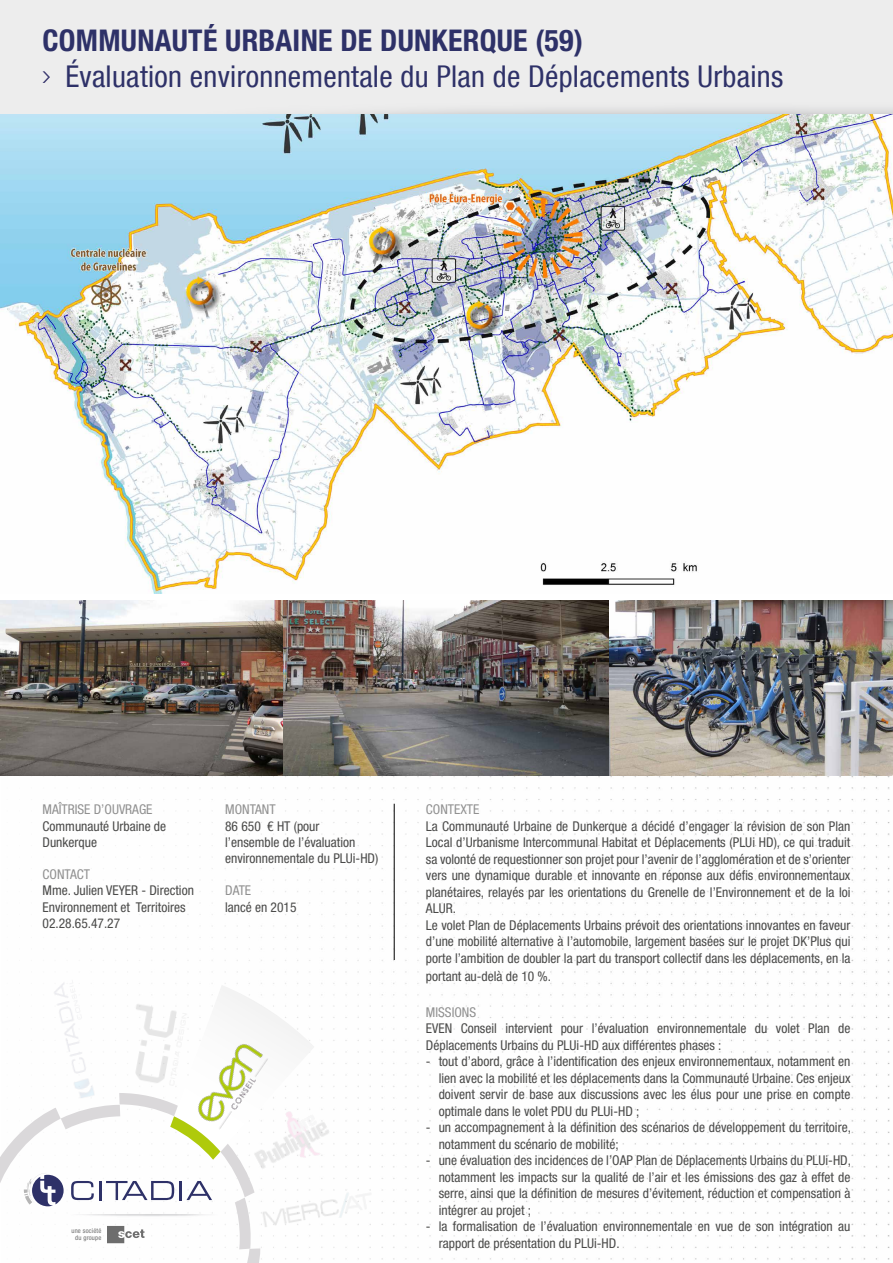
<style>
.page{position:relative;width:893px;height:1263px;background:#fff}
.page>*{position:absolute;margin:0;border:0;box-sizing:border-box;transform-origin:0 0}
.t1{font:condensed 30px "Helvetica Neue LT Com";letter-spacing:.01em;color:#2e3168}
.t2{font:700 condensed 30px "Helvetica Neue LT";letter-spacing:.01em;color:#2e3168}
.t3{font:condensed 13.5px/16.5px "Helvetica Neue LT";color:#4a4a49}
.t4{font:condensed 13.5px "Helvetica Neue LT";color:#909090}
.t5{font:condensed 6.6px/7.1px "Helvetica Neue LT";letter-spacing:.03em;color:#6d6d6d;text-align:center}
</style>
<div class="page">
<img style="left:2px;top:775px;width:890px;height:485px">
<img style="left:0;top:113px;width:893px;height:480px">
<img style="left:0;top:600px;width:893px;height:139px">
<img style="left:0;top:739px;width:893px;height:36px">
<hr style="left:394px;top:804px;width:1px;height:156px;background:#000">
<div style="left:0;top:0;width:893px;height:113px;background:#ededed"></div>
<svg style="left:43px;top:71px;width:7px;height:12px"></svg>
<img style="left:314px;top:1093px;width:27px;height:90px">
<img style="left:314px;top:1183px;width:69px;height:51px">
<img style="left:39px;top:969px;width:71px;height:16px">
<svg style="left:0;top:985px;width:314px;height:278px"></svg>
<img style="left:46px;top:1211px;width:209px;height:11px">
<h1 class="t2" style="left:43px;top:23px;width:542px">COMMUNAUTÉ URBAINE DE DUNKERQUE (59)</h1>
<h1 class="t1" style="left:65px;top:59px;width:719px">Évaluation environnementale du Plan de Déplacements Urbains</h1>
<p class="t4" style="left:43px;top:802px;width:112px">MAÎTRISE D’OUVRAGE</p>
<p class="t3" style="left:43px;top:817px;width:125px">Communauté Urbaine de<br>Dunkerque</p>
<p class="t4" style="left:43px;top:866px;width:49px">CONTACT</p>
<p class="t3" style="left:43px;top:882px;width:153px">Mme. Julien VEYER - Direction<br>Environnement et Territoires<br>02.28.65.47.27</p>
<p class="t4" style="left:225px;top:802px;width:52px">MONTANT</p>
<p class="t3" style="left:225px;top:817px;width:155px">86 650 € HT (pour<br>l’ensemble de l’évaluation environnementale du PLUi-HD)</p>
<p class="t4" style="left:225px;top:883px;width:28px">DATE</p>
<p class="t3" style="left:225px;top:898px;width:73px">lancé en 2015</p>
<p class="t5" style="left:71px;top:1227px;width:32px">une société du groupe</p>
<p class="t4" style="left:426px;top:802px;width:55px">CONTEXTE</p>
<p class="t3" style="left:426px;top:818px;width:426px">La Communauté Urbaine de Dunkerque a décidé d’engager la révision de son Plan Local d’Urbanisme Intercommunal Habitat et Déplacements (PLUi HD), ce qui traduit sa volonté de requestionner son projet pour l’avenir de l’agglomération et de s’orienter vers une dynamique durable et innovante en réponse aux défis environnementaux planétaires, relayés par les orientations du Grenelle de l’Environnement et de la loi ALUR.<br>Le volet Plan de Déplacements Urbains prévoit des orientations innovantes en faveur d’une mobilité alternative à l’automobile, largement basées sur le projet DK’Plus qui porte l’ambition de doubler la part du transport collectif dans les déplacements, en la</p>
<p class="t3" style="left:426px;top:968px;width:127px">portant au-delà de 10 %.</p>
<p class="t4" style="left:426px;top:1004px;width:52px">MISSIONS</p>
<p class="t3" style="left:426px;top:1020px;width:426px">EVEN Conseil intervient pour l’évaluation environnementale du volet Plan de<br>Déplacements Urbains du PLUi-HD aux différentes phases :</p>
<p class="t3" style="left:439px;top:1053px;width:413px;text-align:justify;text-indent:-13px">- tout d’abord, grâce à l’identification des enjeux environnementaux, notamment en lien avec la mobilité et les déplacements dans la Communauté Urbaine. Ces enjeux doivent servir de base aux discussions avec les élus pour une prise en compte optimale dans le volet PDU du PLUi-HD ;</p>
<p class="t3" style="left:439px;top:1119px;width:414px;text-indent:-13px">- un accompagnement à la définition des scénarios de développement du territoire, notamment du scénario de mobilité;</p>
<p class="t3" style="left:439px;top:1152px;width:414px;text-align:justify;text-indent:-13px">- une évaluation des incidences de l’OAP Plan de Déplacements Urbains du PLUi-HD, notamment les impacts sur la qualité de l’air et les émissions des gaz à effet de serre, ainsi que la définition de mesures d’évitement, réduction et compensation à intégrer au projet ;</p>
<p class="t3" style="left:439px;top:1218px;width:413px;text-indent:-13px">- la formalisation de l’évaluation environnementale en vue de son intégration au rapport de présentation du PLUi-HD.</p>
</div>
